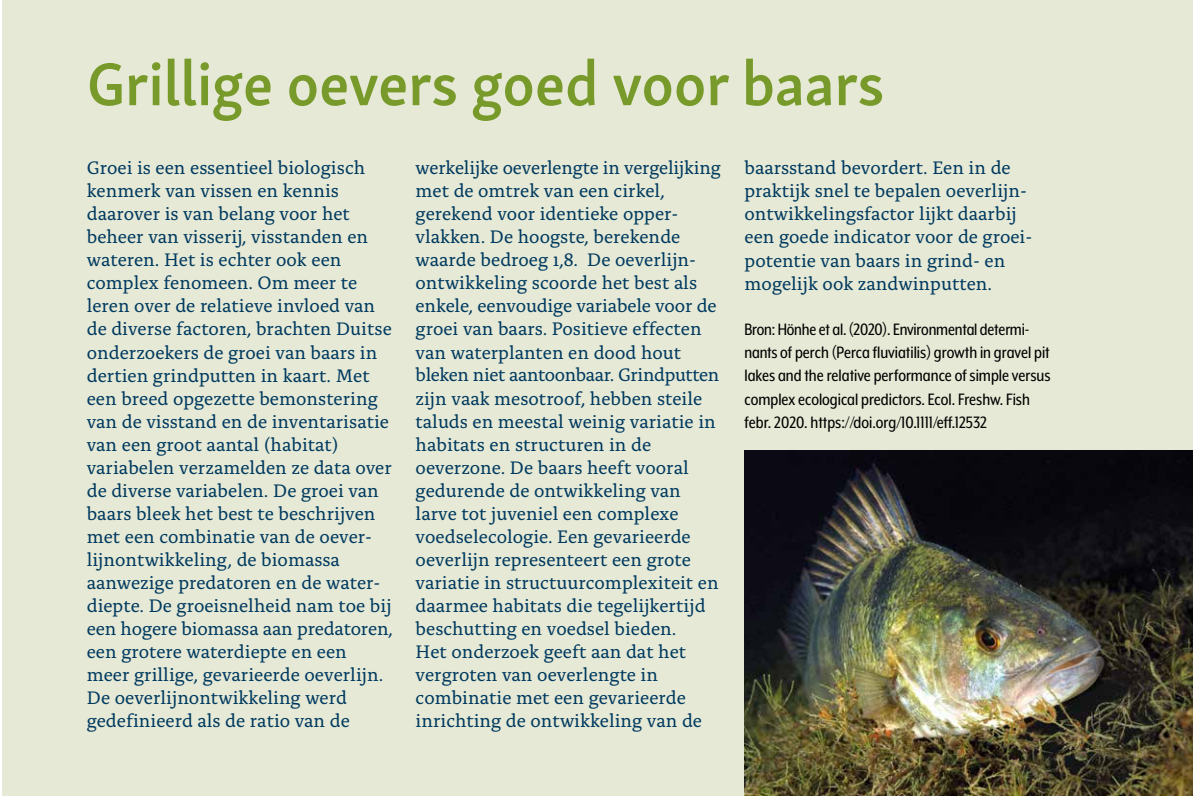
<style>
.page{position:relative;width:1198px;height:802px;background:#fff}
.page>*{position:absolute;margin:0;border:0;box-sizing:border-box;transform-origin:0 0}
.t1{font:600 62px "Skolar Sans";letter-spacing:-.01em;color:#789a2b}
.t2{font:19px/23px "Alda OTCEV";color:#003a60}
.t3{font:19px/23px "Mr Eaves XL Mod Nar OT";color:#000}
</style>
<div class="page">
<div style="left:2px;top:0;width:1190px;height:795px;background:#e6e9d5"></div>
<img style="left:744px;top:450px;width:448px;height:345px">
<h1 class="t1" style="left:87px;top:35px;width:799px">Grillige oevers goed voor baars</h1>
<p class="t2" style="left:87px;top:155px;width:308px">Groei is een essentieel biologisch kenmerk van vissen en kennis daarover is van belang voor het beheer van visserij, visstanden en wateren. Het is echter ook een complex fenomeen. Om meer te leren over de relatieve invloed van de diverse factoren, brachten Duitse onderzoekers de groei van baars in dertien grindputten in kaart. Met een breed opgezette bemonstering van de visstand en de inventarisatie van een groot aantal (habitat) variabelen verzamelden ze data over de diverse variabelen. De groei van baars bleek het best te beschrijven met een combinatie van de oever&shy;lijnontwikkeling, de biomassa aanwezige predatoren en de water&shy;diepte. De groeisnelheid nam toe bij een hogere biomassa aan predatoren, een grotere waterdiepte en een meer grillige, gevarieerde oeverlijn.<br>De oeverlijnontwikkeling werd gedefinieerd als de ratio van de</p>
<p class="t2" style="left:416px;top:155px;width:307px">werkelijke oeverlengte in vergelijking met de omtrek van een cirkel, gerekend voor identieke opper&shy;vlakken. De hoogste, berekende waarde bedroeg 1,8. De oeverlijn&shy;ontwikkeling scoorde het best als enkele, eenvoudige variabele voor de groei van baars. Positieve effecten van waterplanten en dood hout bleken niet aantoonbaar. Grindputten zijn vaak mesotroof, hebben steile taluds en meestal weinig variatie in habitats en structuren in de oeverzone. De baars heeft vooral gedurende de ontwikkeling van larve tot juveniel een complexe voedselecologie. Een gevarieerde oeverlijn representeert een grote variatie in structuurcomplexiteit en daarmee habitats die tegelijkertijd beschutting en voedsel bieden.<br>Het onderzoek geeft aan dat het vergroten van oeverlengte in combinatie met een gevarieerde inrichting de ontwikkeling van de</p>
<p class="t2" style="left:744px;top:155px;width:287px">baarsstand bevordert. Een in de praktijk snel te bepalen oeverlijn&shy;ontwikkelingsfactor lijkt daarbij een goede indicator voor de groei&shy;potentie van baars in grind- en mogelijk ook zandwinputten.</p>
<p class="t3" style="left:744px;top:318px;width:307px">Bron: Hönhe et al. (2020). Environmental determi&shy;nants of perch (Perca fluviatilis) growth in gravel pit lakes and the relative performance of simple versus complex ecological predictors. Ecol. Freshw. Fish febr. 2020. https://doi.org/10.1111/eff.12532</p>
</div>
